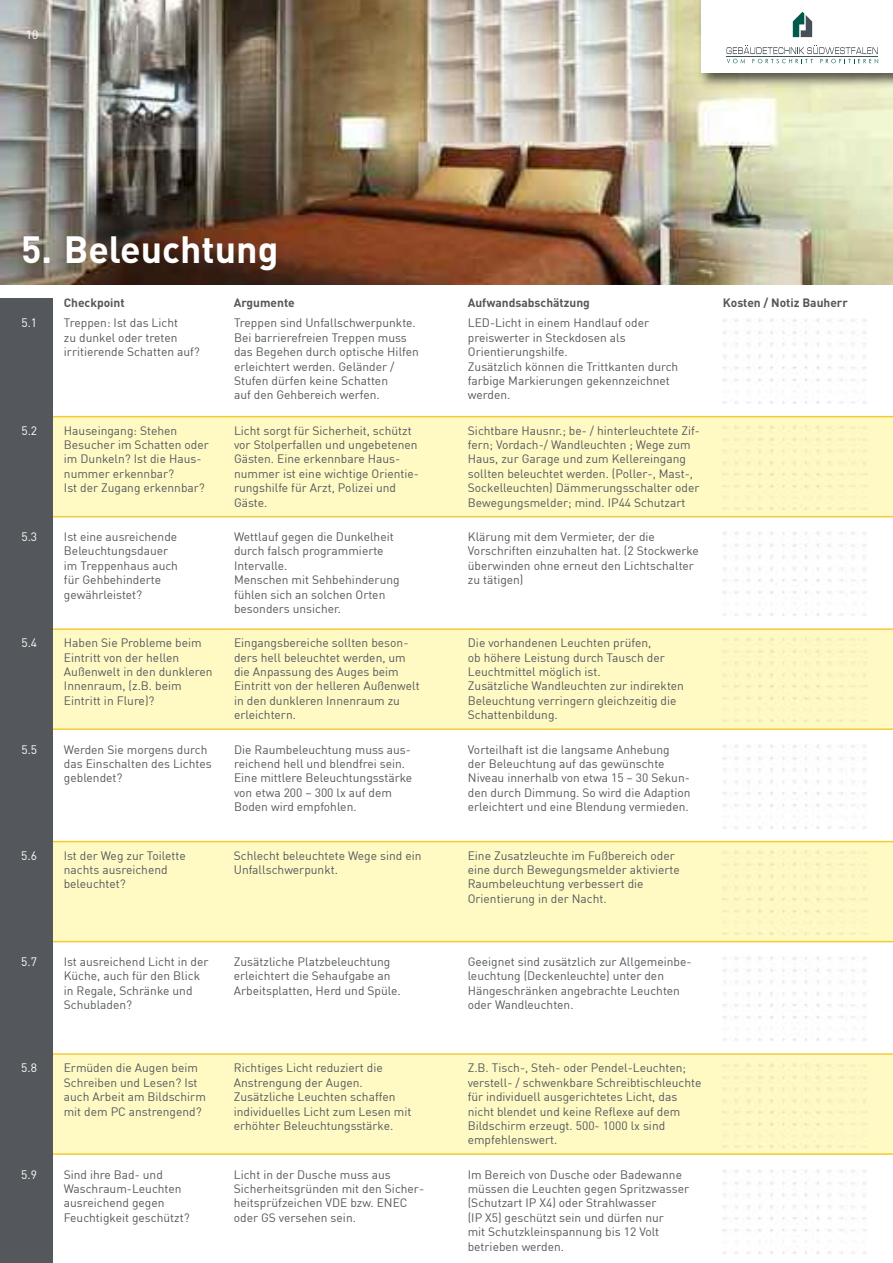
<style>
.page{position:relative;width:893px;height:1263px;background:#fff}
.page>*{position:absolute;margin:0;border:0;box-sizing:border-box;transform-origin:0 0}
.t1{font:700 37.5px "DIN Pro";color:#fff}
.t2{font:12px/14.4px "DIN Pro";color:#54585c}
.t3{font:700 12px "DIN Pro";color:#54585c}
.t4{font:12px "DIN Pro";color:#fff}
</style>
<div class="page">
<div style="left:52px;top:841px;width:841px;height:101px;background:#fffac4"></div>
<div style="left:52px;top:1053px;width:841px;height:102px;background:#fffac4"></div>
<div style="left:52px;top:416px;width:841px;height:101px;background:#fffac4"></div>
<div style="left:52px;top:628px;width:841px;height:102px;background:#fffac4"></div>
<div style="left:0;top:298px;width:52px;height:965px;background:#54585c"></div>
<img style="left:723px;top:319px;width:144px;height:85px">
<div style="left:723px;top:425px;width:149px;height:85px;background:#fef8c4"></div>
<img style="left:723px;top:531px;width:144px;height:85px">
<div style="left:723px;top:638px;width:149px;height:85px;background:#fef8c4"></div>
<img style="left:723px;top:744px;width:144px;height:85px">
<img style="left:0;top:0;width:893px;height:285px">
<img style="left:694px;top:0;width:199px;height:91px">
<div style="left:702px;top:0;width:191px;height:72px;background:#fff"></div>
<svg style="left:793px;top:12px;width:19px;height:25px"></svg>
<svg style="left:726px;top:45px;width:152px;height:18px"></svg>
<div style="left:723px;top:850px;width:149px;height:85px;background:#fef8c4"></div>
<img style="left:723px;top:957px;width:144px;height:84px">
<div style="left:723px;top:1063px;width:149px;height:85px;background:#fef8c4"></div>
<img style="left:723px;top:1169px;width:144px;height:85px">
<p class="t4" style="left:26px;top:30px;width:14px">10</p>
<h1 class="t1" style="left:21px;top:236px;width:259px">5. Beleuchtung</h1>
<p class="t3" style="left:64px;top:298px;width:62px">Checkpoint</p>
<p class="t3" style="left:234px;top:298px;width:63px">Argumente</p>
<p class="t3" style="left:468px;top:298px;width:124px">Aufwandsabschätzung</p>
<p class="t3" style="left:723px;top:298px;width:127px">Kosten / Notiz Bauherr</p>
<p class="t2" style="left:234px;top:317px;width:186px">Treppen sind Unfallschwerpunkte.<br>Bei barrierefreien Treppen muss das Begehen durch optische Hilfen erleichtert werden. Geländer /<br>Stufen dürfen keine Schatten<br>auf den Gehbereich werfen.</p>
<p class="t4" style="left:21px;top:318px;width:17px">5.1</p>
<p class="t2" style="left:64px;top:317px;width:137px">Treppen: Ist das Licht<br>zu dunkel oder treten irritierende Schatten auf?</p>
<p class="t2" style="left:468px;top:317px;width:212px">LED-Licht in einem Handlauf oder preiswerter in Steckdosen als<br>Orientierungshilfe.<br>Zusätzlich können die Trittkanten durch farbige Markierungen gekennzeichnet werden.</p>
<p class="t4" style="left:21px;top:425px;width:17px">5.2</p>
<p class="t2" style="left:64px;top:424px;width:146px">Hauseingang: Stehen<br>Besucher im Schatten oder im Dunkeln? Ist die Haus&shy;nummer erkennbar?<br>Ist der Zugang erkennbar?</p>
<p class="t2" style="left:468px;top:424px;width:234px">Sichtbare Hausnr.; be- / hinterleuchtete Zif&shy;fern; Vordach-/ Wandleuchten ; Wege zum Haus, zur Garage und zum Kellereingang sollten beleuchtet werden. (Poller-, Mast-, Sockelleuchten) Dämmerungsschalter oder Bewegungsmelder; mind. IP44 Schutzart</p>
<p class="t2" style="left:234px;top:531px;width:167px">Wettlauf gegen die Dunkelheit durch falsch programmierte<br>Intervalle.<br>Menschen mit Sehbehinderung fühlen sich an solchen Orten besonders unsicher.</p>
<p class="t2" style="left:234px;top:424px;width:187px">Licht sorgt für Sicherheit, schützt vor Stolperfallen und ungebetenen<br>Gästen. Eine erkennbare Haus&shy;nummer ist eine wichtige Orientie&shy;rungshilfe für Arzt, Polizei und<br>Gäste.</p>
<p class="t4" style="left:21px;top:532px;width:17px">5.3</p>
<p class="t2" style="left:64px;top:531px;width:116px">Ist eine ausreichende<br>Beleuchtungsdauer im Treppenhaus auch für Gehbehinderte gewährleistet?</p>
<p class="t2" style="left:468px;top:531px;width:233px">Klärung mit dem Vermieter, der die Vorschriften einzuhalten hat. (2 Stockwerke überwinden ohne erneut den Lichtschalter zu tätigen)</p>
<p class="t2" style="left:234px;top:637px;width:187px">Eingangsbereiche sollten beson&shy;ders hell beleuchtet werden, um die Anpassung des Auges beim<br>Eintritt von der helleren Außenwelt in den dunkleren Innenraum zu erleichtern.</p>
<p class="t4" style="left:21px;top:638px;width:17px">5.4</p>
<p class="t2" style="left:64px;top:637px;width:150px">Haben Sie Probleme beim<br>Eintritt von der hellen<br>Außenwelt in den dunkleren<br>Innenraum, (z.B. beim<br>Eintritt in Flure)?</p>
<p class="t2" style="left:468px;top:637px;width:218px">Die vorhandenen Leuchten prüfen,<br>ob höhere Leistung durch Tausch der Leuchtmittel möglich ist.<br>Zusätzliche Wandleuchten zur indirekten Beleuchtung verringern gleichzeitig die Schattenbildung.</p>
<p class="t2" style="left:234px;top:743px;width:180px">Die Raumbeleuchtung muss aus&shy;reichend hell und blendfrei sein.<br>Eine mittlere Beleuchtungsstärke von etwa 200 – 300 lx auf dem<br>Boden wird empfohlen.</p>
<p class="t4" style="left:21px;top:744px;width:17px">5.5</p>
<p class="t2" style="left:64px;top:743px;width:149px">Werden Sie morgens durch das Einschalten des Lichtes geblendet?</p>
<p class="t2" style="left:468px;top:743px;width:224px">Vorteilhaft ist die langsame Anhebung der Beleuchtung auf das gewünschte Niveau innerhalb von etwa 15 – 30 Sekun&shy;den durch Dimmung. So wird die Adaption erleichtert und eine Blendung vermieden.</p>
<p class="t4" style="left:21px;top:850px;width:17px">5.6</p>
<p class="t2" style="left:64px;top:849px;width:123px">Ist der Weg zur Toilette nachts ausreichend beleuchtet?</p>
<p class="t2" style="left:468px;top:849px;width:214px">Eine Zusatzleuchte im Fußbereich oder eine durch Bewegungsmelder aktivierte Raumbeleuchtung verbessert die Orientierung in der Nacht.</p>
<p class="t2" style="left:234px;top:849px;width:189px">Schlecht beleuchtete Wege sind ein<br>Unfallschwerpunkt.</p>
<p class="t4" style="left:21px;top:957px;width:17px">5.7</p>
<p class="t2" style="left:64px;top:955px;width:146px">Ist ausreichend Licht in der<br>Küche, auch für den Blick in Regale, Schränke und<br>Schubladen?</p>
<p class="t2" style="left:468px;top:955px;width:225px">Geeignet sind zusätzlich zur Allgemeinbe&shy;leuchtung (Deckenleuchte) unter den Hängeschränken angebrachte Leuchten oder Wandleuchten.</p>
<p class="t2" style="left:234px;top:955px;width:168px">Zusätzliche Platzbeleuchtung erleichtert die Sehaufgabe an<br>Arbeitsplatten, Herd und Spüle.</p>
<p class="t4" style="left:21px;top:1063px;width:17px">5.8</p>
<p class="t2" style="left:64px;top:1062px;width:144px">Ermüden die Augen beim<br>Schreiben und Lesen? Ist auch Arbeit am Bildschirm mit dem PC anstrengend?</p>
<p class="t2" style="left:468px;top:1062px;width:235px">Z.B. Tisch-, Steh- oder Pendel-Leuchten; verstell- / schwenkbare Schreibtischleuchte für individuell ausgerichtetes Licht, das nicht blendet und keine Reflexe auf dem Bildschirm erzeugt. 500- 1000 lx sind empfehlenswert.</p>
<p class="t2" style="left:234px;top:1168px;width:192px">Licht in der Dusche muss aus<br>Sicherheitsgründen mit den Sicher&shy;heitsprüfzeichen VDE bzw. ENEC oder GS versehen sein.</p>
<p class="t2" style="left:234px;top:1062px;width:179px">Richtiges Licht reduziert die<br>Anstrengung der Augen.<br>Zusätzliche Leuchten schaffen individuelles Licht zum Lesen mit erhöhter Beleuchtungsstärke.</p>
<p class="t4" style="left:21px;top:1169px;width:17px">5.9</p>
<p class="t2" style="left:64px;top:1168px;width:127px">Sind ihre Bad- und<br>Waschraum-Leuchten ausreichend gegen<br>Feuchtigkeit geschützt?</p>
<p class="t2" style="left:468px;top:1168px;width:223px">Im Bereich von Dusche oder Badewanne müssen die Leuchten gegen Spritzwasser (Schutzart IP X4) oder Strahlwasser<br>(IP X5) geschützt sein und dürfen nur<br>mit Schutzkleinspannung bis 12 Volt betrieben werden.</p>
</div>
